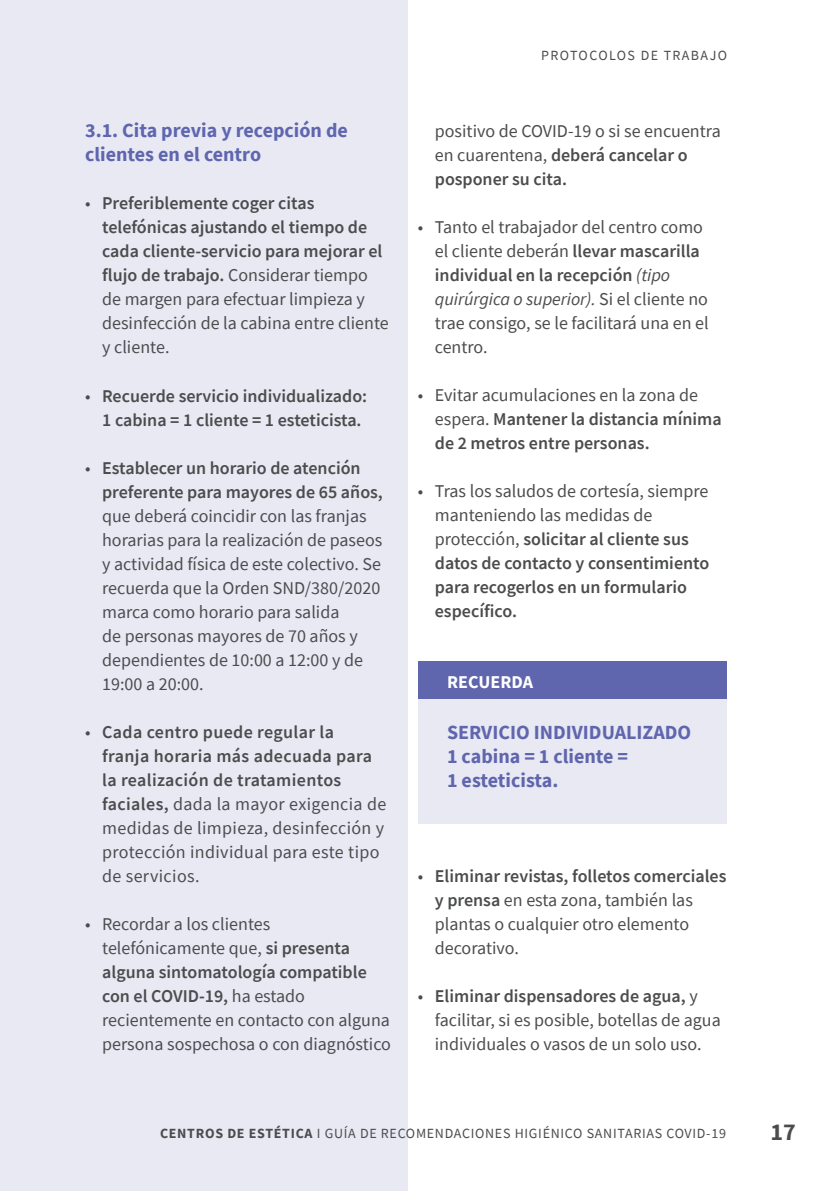
<style>
.page{position:relative;width:840px;height:1191px;background:#fff}
.page>*{position:absolute;margin:0;border:0;box-sizing:border-box;transform-origin:0 0}
.t1{font:700 24px "Source Sans Pro";color:#4b4c4d}
.t2{font:700 20px/24px "Source Sans Pro";color:#6066ae}
.t3{font:18px/24px "Source Sans Pro";color:#4b4c4d}
.t4{font:600 18px/24px "Source Sans Pro";color:#4b4c4d}
.t5{font:18px/24px "Source Sans Pro";letter-spacing:.02em;color:#4b4c4d}
.t6{font:700 18px "Source Sans Pro";color:#fff}
.t7{font:14px "Source Sans Pro";letter-spacing:.05em;color:#4b4c4d}
.t8{font:14px "Source Sans Pro";letter-spacing:.1em;color:#4b4c4d}
.s1{font-weight:400}
.s2{font-weight:600}
.s3{font-style:italic}
.s4{font-weight:700}
</style>
<div class="page">
<div style="left:0;top:0;width:407px;height:1191px;background:#e9e9f4"></div>
<div style="left:417px;top:699px;width:309px;height:124px;background:#e9e9f4"></div>
<div style="left:418px;top:661px;width:308px;height:38px;background:#6066ae"></div>
<p class="t2" style="left:85px;top:118px;width:264px">3.1. Cita previa y recepción de clientes en el centro</p>
<p class="t4" style="left:102px;top:191px;width:288px;text-indent:-17px"><span class="s1">•</span> Preferiblemente coger citas telefónicas ajustando el tiempo de cada cliente-servicio para mejorar el flujo de trabajo. <span class="s1">Considerar tiempo de margen para efectuar limpieza y desinfección de la cabina entre cliente y cliente.</span></p>
<p class="t4" style="left:102px;top:383px;width:266px;text-indent:-17px"><span class="s1">•</span> Recuerde servicio individualizado:<br>1 cabina = 1 cliente = 1 esteticista.</p>
<p class="t4" style="left:102px;top:455px;width:282px;text-indent:-17px"><span class="s1">•</span> Establecer un horario de atención preferente para mayores de 65 años,</p>
<p class="t3" style="left:102px;top:503px;width:281px">que deberá coincidir con las franjas horarias para la realización de paseos y actividad física de este colectivo. Se recuerda que la Orden SND/380/2020 marca como horario para salida<br>de personas mayores de 70 años y dependientes de 10:00 a 12:00 y de<br>19:00 a 20:00.</p>
<p class="t5" style="left:102px;top:719px;width:285px;text-indent:-17px">• <span class="s2">Cada centro puede regular la<br>franja horaria más adecuada para la realización de tratamientos faciales,</span> dada la mayor exigencia de medidas de limpieza, desinfección y protección individual para este tipo de servicios.</p>
<p class="t3" style="left:102px;top:911px;width:290px;text-indent:-17px">• Recordar a los clientes telefónicamente que, <span class="s2">si presenta alguna sintomatología compatible con el COVID-19,</span> ha estado recientemente en contacto con alguna persona sospechosa o con diagnóstico</p>
<p class="t8" style="left:540px;top:46px;width:187px">PROTOCOLOS DE TRABAJO</p>
<p class="t3" style="left:434px;top:119px;width:287px">positivo de COVID-19 o si se encuentra en cuarentena, <span class="s2">deberá cancelar o posponer su cita.</span></p>
<p class="t3" style="left:434px;top:215px;width:275px;text-indent:-17px">• Tanto el trabajador del centro como el cliente deberán <span class="s2">llevar mascarilla individual en la recepción</span> <span class="s3">(tipo quirúrgica o superior).</span> Si el cliente no trae consigo, se le facilitará una en el centro.</p>
<p class="t4" style="left:434px;top:383px;width:288px;text-indent:-17px"><span class="s1">• Evitar acumulaciones en la zona de espera.</span> Mantener la distancia mínima de 2 metros entre personas.</p>
<p class="t4" style="left:434px;top:479px;width:276px;text-indent:-17px"><span class="s1">• Tras los saludos de cortesía, siempre manteniendo las medidas de protección,</span> solicitar al cliente sus datos de contacto y consentimiento para recogerlos en un formulario específico.</p>
<p class="t6" style="left:447px;top:669px;width:87px">RECUERDA</p>
<p class="t2" style="left:447px;top:720px;width:245px">SERVICIO INDIVIDUALIZADO<br>1 cabina = 1 cliente =<br>1 esteticista.</p>
<p class="t3" style="left:434px;top:863px;width:293px;text-indent:-17px">• <span class="s2">Eliminar revistas, folletos comerciales y prensa</span> en esta zona, también las plantas o cualquier otro elemento decorativo.</p>
<p class="t3" style="left:434px;top:983px;width:287px;text-indent:-17px">• <span class="s2">Eliminar dispensadores de agua,</span> y facilitar, si es posible, botellas de agua individuales o vasos de un solo uso.</p>
<p class="t7" style="left:160px;top:1124px;width:567px"><span class="s4">CENTROS DE ESTÉTICA</span> I GUÍA DE RECOMENDACIONES HIGIÉNICO SANITARIAS COVID-19</p>
<h1 class="t1" style="left:770px;top:1115px;width:27px">17</h1>
</div>
